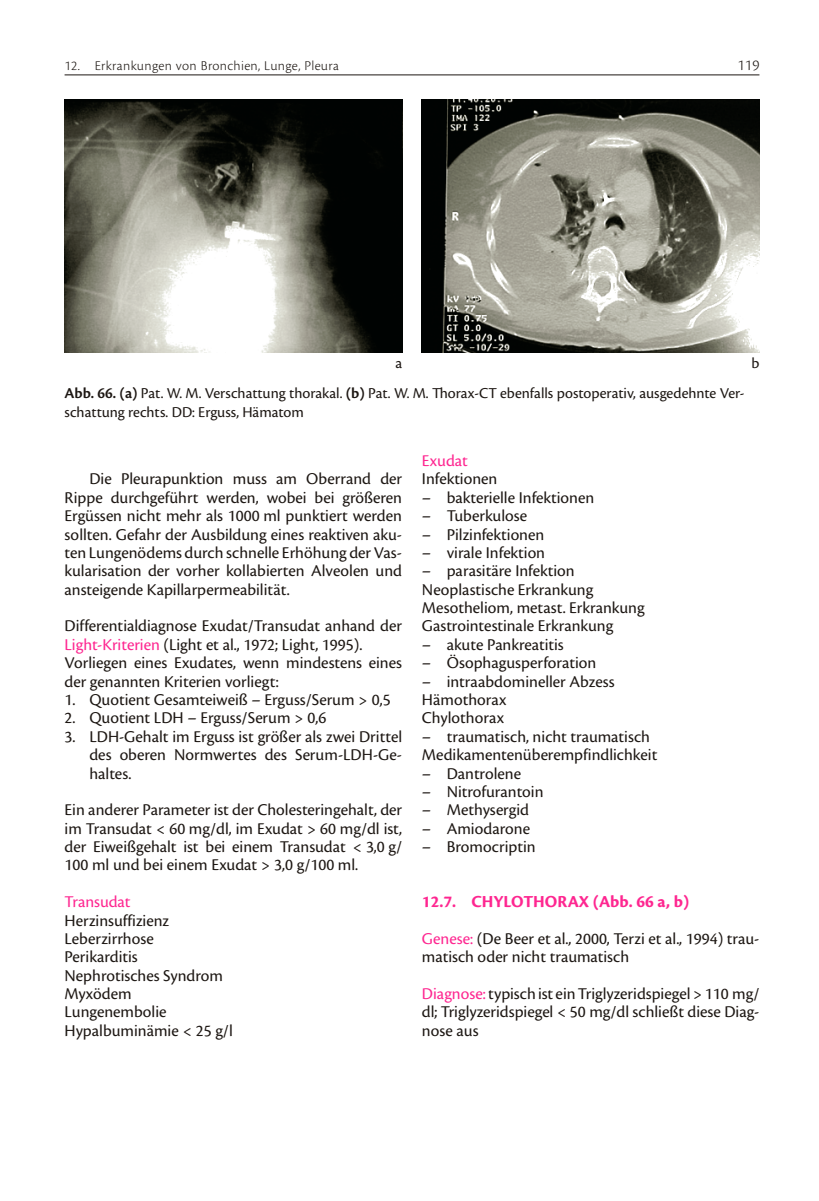
<style>
.page{position:relative;width:819px;height:1201px;background:#fff}
.page>*{position:absolute;margin:0;border:0;box-sizing:border-box;transform-origin:0 0}
.t1{font:700 17.5px "Cronos Pro";color:#fe2690}
.t2{font:17.15px/18.4px "Cronos Pro";color:#1d1713;text-align:justify}
.t3{font:17.15px "Cronos Pro";color:#fe2690}
.t4{font:15.75px/18.4px "Cronos Pro";color:#1d1713}
.t5{font:15.75px "Cronos Pro Lt Capt";color:#1d1713}
.t6{font:14px "Cronos Pro Lt Capt";letter-spacing:.025em;color:#1d1713}
.s1{font-weight:600}
.s2{color:#fe2690}
</style>
<div class="page">
<hr style="left:65px;top:74px;width:694px;height:1px;background:#1d1713">
<img style="left:65px;top:99px;width:337px;height:253px">
<img style="left:422px;top:99px;width:337px;height:253px">
<p class="t6" style="left:65px;top:59px;width:276px">12. Erkrankungen von Bronchien, Lunge, Pleura</p>
<p class="t5" style="left:737px;top:58px;width:24px">119</p>
<p class="t4" style="left:395px;top:355px;width:8px">a</p>
<p class="t4" style="left:751px;top:355px;width:9px">b</p>
<p class="t4" style="left:65px;top:385px;width:681px"><span class="s1">Abb. 66. (a)</span> Pat. W. M. Verschattung thorakal. <span class="s1">(b)</span> Pat. W. M. Thorax-CT ebenfalls postoperativ, ausgedehnte Ver&shy;schattung rechts. DD: Erguss, Hämatom</p>
<p class="t2" style="left:65px;top:471px;width:339px;text-indent:25px">Die Pleurapunktion muss am Oberrand der Rippe durchgeführt werden, wobei bei größeren Ergüssen nicht mehr als 1000 ml punktiert werden sollten. Gefahr der Ausbildung eines reaktiven aku&shy;ten Lungenödems durch schnelle Erhöhung der Vas&shy;kularisation der vorher kollabierten Alveolen und ansteigende Kapillarpermeabilität.</p>
<p class="t2" style="left:65px;top:618px;width:339px;text-align:left">Differentialdiagnose Exudat/Transudat anhand der <span class="s2">Light-Kriterien</span> (Light et al., 1972; Light, 1995).<br>Vorliegen eines Exudates, wenn mindestens eines der genannten Kriterien vorliegt:</p>
<p class="t2" style="left:89px;top:691px;width:314px;text-align:left">Quotient Gesamteiweiß – Erguss/Serum &gt; 0,5<br>Quotient LDH – Erguss/Serum &gt; 0,6<br>LDH-Gehalt im Erguss ist größer als zwei Drittel des oberen Normwertes des Serum-LDH-Ge&shy;haltes.</p>
<p class="t2" style="left:65px;top:802px;width:339px">Ein anderer Parameter ist der Cholesteringehalt, der im Transudat &lt; 60 mg/dl, im Exudat &gt; 60 mg/dl ist, der Eiweißgehalt ist bei einem Transudat &lt; 3,0 g/ 100 ml und bei einem Exudat &gt; 3,0 g/100 ml.</p>
<p class="t3" style="left:65px;top:896px;width:68px">Transudat</p>
<p class="t2" style="left:65px;top:912px;width:170px;text-align:left">Herzinsuffizienz<br>Leberzirrhose<br>Perikarditis<br>Nephrotisches Syndrom<br>Myxödem<br>Lungenembolie<br>Hypalbuminämie &lt; 25 g/l</p>
<p class="t2" style="left:65px;top:691px;width:12px">1.<br>2.<br>3.</p>
<p class="t3" style="left:422px;top:455px;width:47px">Exudat</p>
<p class="t2" style="left:422px;top:471px;width:77px">Infektionen</p>
<p class="t2" style="left:446px;top:489px;width:149px">bakterielle Infektionen</p>
<p class="t2" style="left:446px;top:508px;width:82px">Tuberkulose</p>
<p class="t2" style="left:446px;top:526px;width:99px">Pilzinfektionen</p>
<p class="t2" style="left:446px;top:544px;width:100px">virale Infektion</p>
<p class="t2" style="left:446px;top:563px;width:129px">parasitäre Infektion</p>
<p class="t2" style="left:422px;top:581px;width:173px">Neoplastische Erkrankung</p>
<p class="t2" style="left:422px;top:599px;width:224px">Mesotheliom, metast. Erkrankung</p>
<p class="t2" style="left:422px;top:618px;width:193px">Gastrointestinale Erkrankung</p>
<p class="t2" style="left:446px;top:636px;width:118px">akute Pankreatitis</p>
<p class="t2" style="left:446px;top:655px;width:151px">Ösophagusperforation</p>
<p class="t2" style="left:446px;top:673px;width:169px">intraabdomineller Abzess</p>
<p class="t2" style="left:422px;top:691px;width:86px">Hämothorax</p>
<p class="t2" style="left:422px;top:710px;width:84px">Chylothorax</p>
<p class="t2" style="left:446px;top:728px;width:205px">traumatisch, nicht traumatisch</p>
<p class="t2" style="left:422px;top:746px;width:237px">Medikamentenüberempfindlichkeit</p>
<p class="t2" style="left:446px;top:765px;width:76px">Dantrolene</p>
<p class="t2" style="left:446px;top:783px;width:98px">Nitrofurantoin</p>
<p class="t2" style="left:446px;top:802px;width:84px">Methysergid</p>
<p class="t2" style="left:446px;top:820px;width:85px">Amiodarone</p>
<p class="t2" style="left:446px;top:838px;width:90px">Bromocriptin</p>
<p class="t1" style="left:422px;top:895px;width:269px">12.7. CHYLOTHORAX (Abb. 66 a, b)</p>
<p class="t2" style="left:422px;top:930px;width:339px"><span class="s2">Genese:</span> (De Beer et al., 2000, Terzi et al., 1994) trau&shy;matisch oder nicht traumatisch</p>
<p class="t2" style="left:422px;top:985px;width:339px"><span class="s2">Diagnose:</span> typisch ist ein Triglyzeridspiegel &gt; 110 mg/ dl; Triglyzeridspiegel &lt; 50 mg/dl schließt diese Diag&shy;nose aus</p>
<p class="t2" style="left:422px;top:489px;width:11px">– – – – –</p>
<p class="t2" style="left:422px;top:636px;width:11px">– – –</p>
<p class="t2" style="left:422px;top:719px;width:11px;line-height:36.8px">– –</p>
<p class="t2" style="left:422px;top:783px;width:11px">– – – –</p>
</div>
